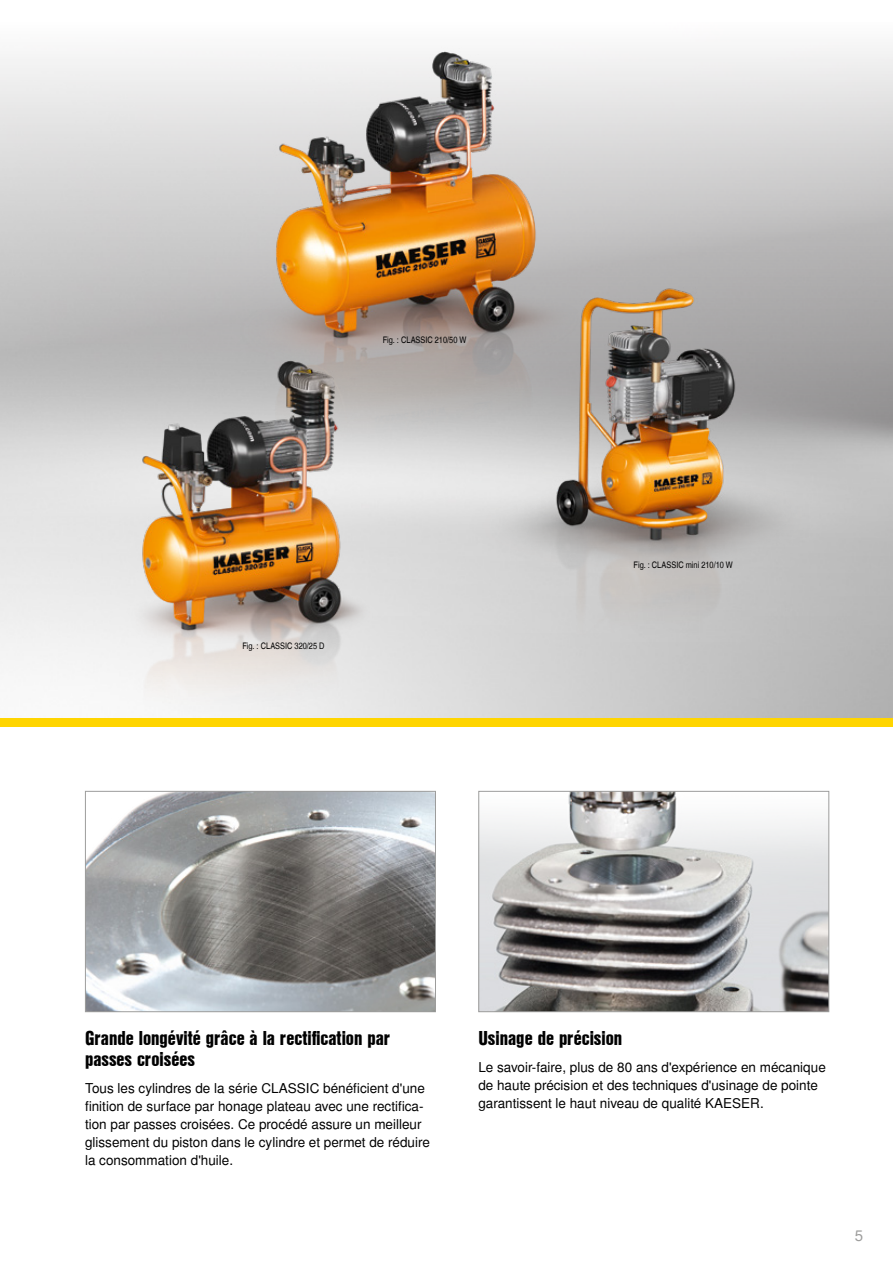
<style>
.page{position:relative;width:893px;height:1263px;background:#fff}
.page>*{position:absolute;margin:0;border:0;box-sizing:border-box;transform-origin:0 0}
.t1{font:19.5px/21px "Nimbus San L Bla Con";color:#000}
.t2{font:15px "Nimbus San L";color:#9d9d9c}
.t3{font:13.5px/18px "Nimbus San L";color:#000}
.t4{font:9px "Nimbus San L Reg Con";color:#000}
</style>
<div class="page">
<img style="left:0;top:48px;width:893px;height:671px">
<img style="left:87px;top:793px;width:347px;height:217px">
<div style="left:85px;top:791px;width:351px;height:221px;border:1px solid #9d9d9c"></div>
<img style="left:480px;top:793px;width:347px;height:217px">
<div style="left:478px;top:791px;width:351px;height:221px;border:1px solid #9d9d9c"></div>
<div style="left:0;top:719px;width:893px;height:8px;background:#ffd500"></div>
<img style="left:0;top:119px;width:1px;height:600px">
<img style="left:34px;top:336px;width:365px;height:383px">
<img style="left:196px;top:48px;width:416px;height:475px">
<img style="left:468px;top:272px;width:425px;height:392px">
<p class="t4" style="left:383px;top:335px;width:85px">Fig. : CLASSIC 210/50 W</p>
<p class="t4" style="left:242px;top:641px;width:84px">Fig. : CLASSIC 320/25 D</p>
<p class="t4" style="left:634px;top:560px;width:101px">Fig. : CLASSIC mini 210/10 W</p>
<h1 class="t1" style="left:85px;top:1027px;width:306px">Grande longévité grâce à la rectification par passes croisées</h1>
<p class="t3" style="left:85px;top:1080px;width:346px">Tous les cylindres de la série CLASSIC bénéficient d'une finition de surface par honage plateau avec une rectifica&shy;tion par passes croisées. Ce procédé assure un meilleur glissement du piston dans le cylindre et permet de réduire la consommation d'huile.</p>
<h1 class="t1" style="left:478px;top:1027px;width:145px">Usinage de précision</h1>
<p class="t3" style="left:478px;top:1059px;width:349px">Le savoir-faire, plus de 80 ans d'expérience en mécanique de haute précision et des techniques d'usinage de pointe garantissent le haut niveau de qualité KAESER.</p>
<p class="t2" style="left:855px;top:1226px;width:10px">5</p>
</div>
